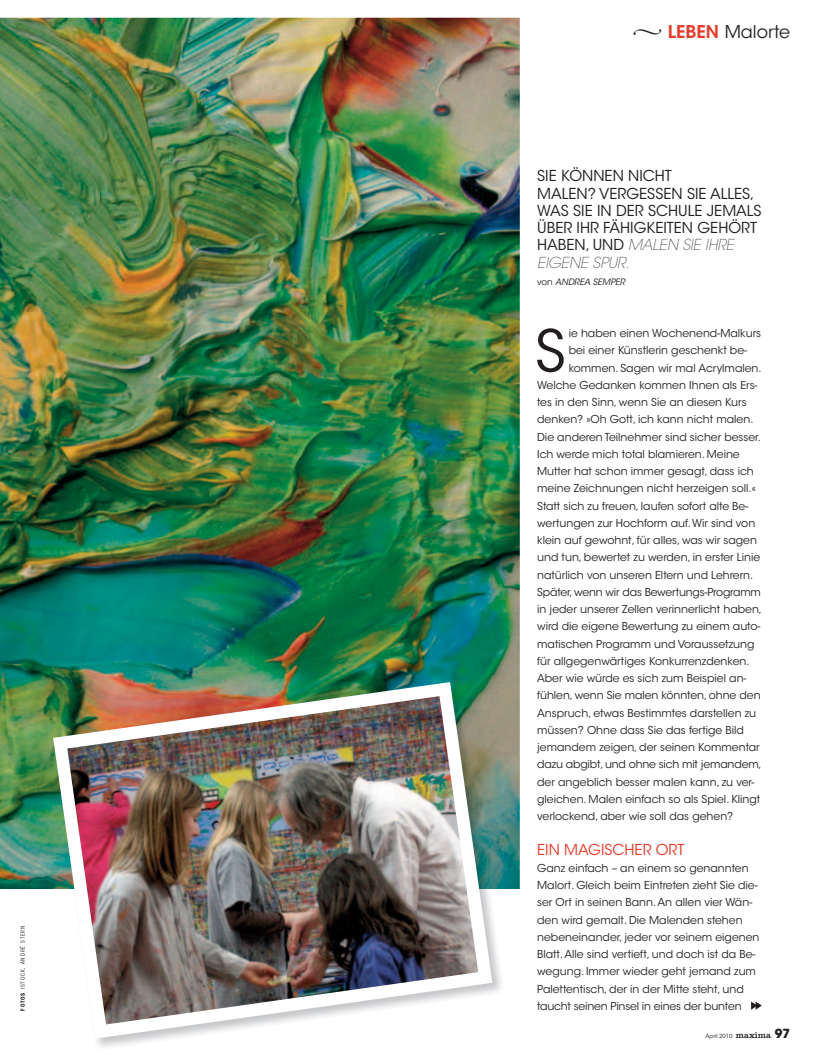
<style>
.page{position:relative;width:815px;height:1063px;background:#fff}
.page>*{position:absolute;margin:0;border:0;box-sizing:border-box;transform-origin:0 0}
.t1{font:57.5px "ITC Avant Garde Std";color:#231f20}
.t2{font:17.5px "ITC Avant Garde Std";color:#231f20}
.t3{font:15px/17.2px "ITC Avant Garde Std";color:#231f20}
.t4{font:15px "ITC Avant Garde Std";color:#e53d2c}
.t5{font:10.88px/17.2px "ITC Avant Garde Std";color:#231f20}
.t6{font:italic 8.75px "ITC Avant Garde Std";color:#231f20}
.t7{font:condensed 5.62px "ITC Avant Garde Std";letter-spacing:.15em;color:#231f20}
.t8{font:5.62px "ITC Avant Garde Std";color:#231f20}
.s1{font-weight:700}
.s2{font-weight:600;color:#e53d2c}
.s3{font-weight:200;font-style:italic}
.s4{font-style:normal}
.s5{font-family:"Clarendon LT Std";font-size:8.75px}
.s6{font-weight:700;font-size:12.5px}
</style>
<div class="page">
<img style="left:0;top:18px;width:520px;height:871px">
<img style="left:52px;top:681px;width:452px;height:366px">
<img style="left:53px;top:682px;width:439px;height:357px">
<svg style="left:751px;top:1002px;width:11px;height:8px"></svg>
<p class="t7" style="left:19px;top:1011px;width:87px;rotate:-90deg"><span class="s1">FOTOS</span> ISTOCK, ANDRÉ STERN</p>
<h2 class="t2" style="left:668px;top:21px;width:124px"><span class="s2">LEBEN</span> Malorte</h2>
<h3 class="t3" style="left:537px;top:168px;width:226px">SIE KÖNNEN NICHT<br>MALEN? VERGESSEN SIE ALLES,<br>WAS SIE IN DER SCHULE JEMALS<br>ÜBER IHR FÄHIGKEITEN GEHÖRT<br>HABEN, UND <span class="s3">MALEN SIE IHRE<br>EIGENE SPUR.</span></h3>
<p class="t6" style="left:537px;top:276px;width:89px"><span class="s4">von</span> ANDREA SEMPER</p>
<h1 class="t1" style="left:535px;top:316px;width:32px">S</h1>
<p class="t5" style="left:569px;top:325px;width:194px">ie haben einen Wochenend-Malkurs</p>
<p class="t5" style="left:569px;top:342px;width:180px">bei einer Künstlerin geschenkt be-</p>
<p class="t5" style="left:569px;top:359px;width:195px">kommen. Sagen wir mal Acrylmalen.</p>
<p class="t5" style="left:537px;top:376px;width:222px">Welche Gedanken kommen Ihnen als Ers-</p>
<p class="t5" style="left:537px;top:394px;width:211px">tes in den Sinn, wenn Sie an diesen Kurs</p>
<p class="t5" style="left:537px;top:411px;width:218px">denken? »Oh Gott, ich kann nicht malen.</p>
<p class="t5" style="left:537px;top:428px;width:225px">Die anderen Teilnehmer sind sicher besser.</p>
<p class="t5" style="left:537px;top:445px;width:204px">Ich werde mich total blamieren. Meine</p>
<p class="t5" style="left:537px;top:463px;width:218px">Mutter hat schon immer gesagt, dass ich</p>
<p class="t5" style="left:537px;top:480px;width:220px">meine Zeichnungen nicht herzeigen soll.«</p>
<p class="t5" style="left:537px;top:497px;width:213px">Statt sich zu freuen, laufen sofort alte Be-</p>
<p class="t5" style="left:537px;top:514px;width:220px">wertungen zur Hochform auf. Wir sind von</p>
<p class="t5" style="left:537px;top:532px;width:221px">klein auf gewohnt, für alles, was wir sagen</p>
<p class="t5" style="left:537px;top:549px;width:225px">und tun, bewertet zu werden, in erster Linie</p>
<p class="t5" style="left:537px;top:566px;width:218px">natürlich von unseren Eltern und Lehrern.</p>
<p class="t5" style="left:537px;top:583px;width:225px">Später, wenn wir das Bewertungs-Programm</p>
<p class="t5" style="left:537px;top:601px;width:226px">in jeder unserer Zellen verinnerlicht haben,</p>
<p class="t5" style="left:537px;top:618px;width:225px">wird die eigene Bewertung zu einem auto-</p>
<p class="t5" style="left:537px;top:635px;width:219px">matischen Programm und Voraussetzung</p>
<p class="t5" style="left:537px;top:652px;width:214px">für allgegenwärtiges Konkurrenzdenken.</p>
<p class="t5" style="left:537px;top:670px;width:211px">Aber wie würde es sich zum Beispiel an-</p>
<p class="t5" style="left:537px;top:687px;width:225px">fühlen, wenn Sie malen könnten, ohne den</p>
<p class="t5" style="left:537px;top:704px;width:221px">Anspruch, etwas Bestimmtes darstellen zu</p>
<p class="t5" style="left:537px;top:721px;width:208px">müssen? Ohne dass Sie das fertige Bild</p>
<p class="t5" style="left:537px;top:739px;width:224px">jemandem zeigen, der seinen Kommentar</p>
<p class="t5" style="left:537px;top:756px;width:226px">dazu abgibt, und ohne sich mit jemandem,</p>
<p class="t5" style="left:537px;top:773px;width:219px">der angeblich besser malen kann, zu ver-</p>
<p class="t5" style="left:537px;top:790px;width:225px">gleichen. Malen einfach so als Spiel. Klingt</p>
<p class="t5" style="left:537px;top:808px;width:198px">verlockend, aber wie soll das gehen?</p>
<h3 class="t4" style="left:537px;top:840px;width:149px">EIN MAGISCHER ORT</h3>
<p class="t5" style="left:537px;top:859px;width:224px">Ganz einfach – an einem so genannten Malort. Gleich beim Eintreten zieht Sie die&shy;ser Ort in seinen Bann. An allen vier Wän&shy;den wird gemalt. Die Malenden stehen nebeneinander, jeder vor seinem eigenen Blatt. Alle sind vertieft, und doch ist da Be&shy;wegung. Immer wieder geht jemand zum Palettentisch, der in der Mitte steht, und taucht seinen Pinsel in eines der bunten</p>
<p class="t8" style="left:706px;top:1032px;width:86px">April 2010 <span class="s5">maxima</span> <span class="s6">97</span></p>
</div>
